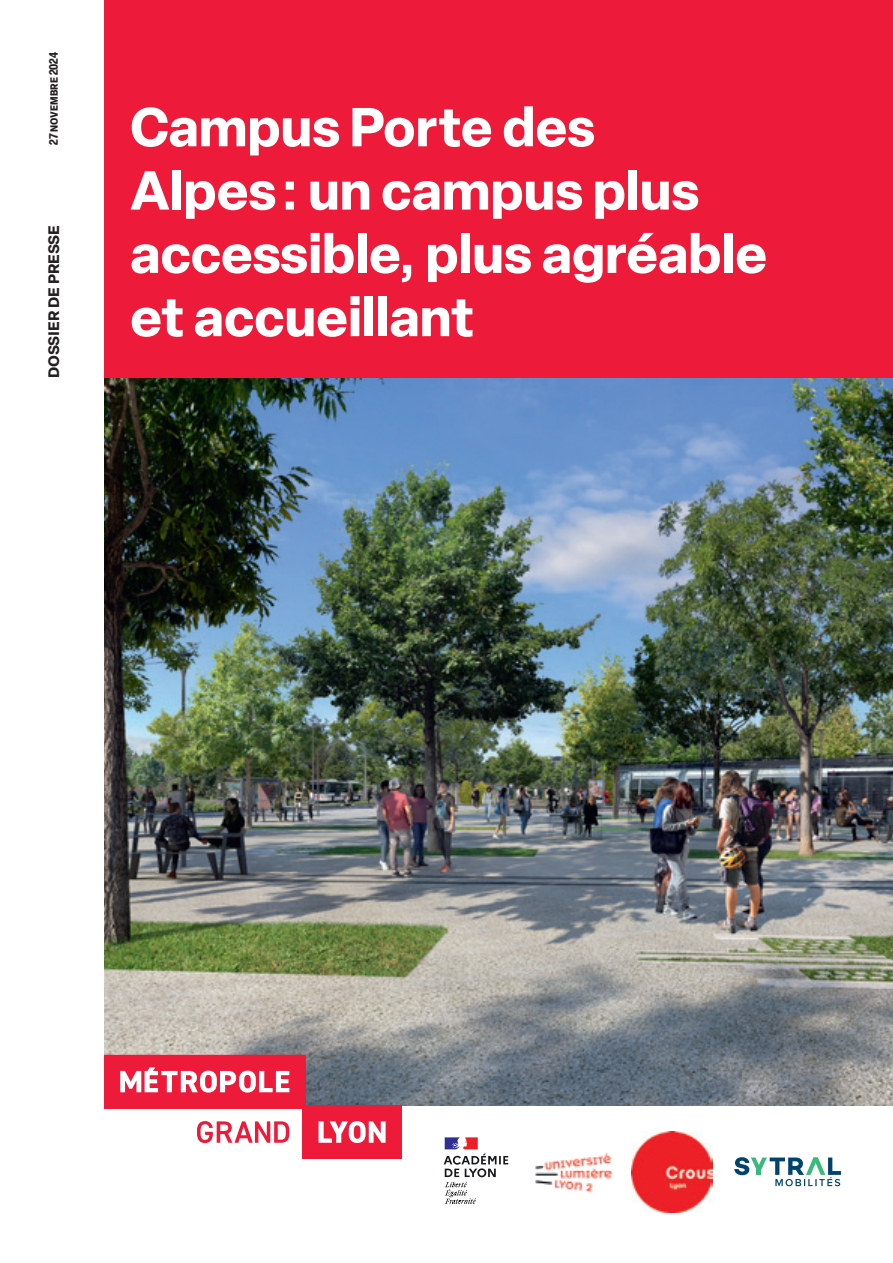
<style>
.page{position:relative;width:893px;height:1263px;background:#fff}
.page>*{position:absolute;margin:0;border:0;box-sizing:border-box;transform-origin:0 0}
.t1{font:700 54px/63.3px "Elza";color:#fff}
.t2{font:700 15px "Elza Text";color:#231f20}
.t3{font:700 condensed 12px "Elza";color:#231f20}
</style>
<div class="page">
<div style="left:104px;top:0;width:789px;height:378px;background:#ed1a3a"></div>
<img style="left:104px;top:378px;width:789px;height:727px">
<svg style="left:734px;top:1157px;width:107px;height:29px"></svg>
<img style="left:535px;top:1152px;width:78px;height:41px">
<img style="left:632px;top:1131px;width:80px;height:81px">
<svg style="left:444px;top:1137px;width:64px;height:67px"></svg>
<svg style="left:104px;top:1055px;width:298px;height:104px"></svg>
<p class="t3" style="left:45px;top:145px;width:94px;rotate:-90deg">27 NOVEMBRE 2024</p>
<p class="t2" style="left:42px;top:378px;width:155px;rotate:-90deg">DOSSIER DE PRESSE</p>
<p class="t1" style="left:130px;top:94px;width:639px">Campus Porte des<br>Alpes : un campus plus accessible, plus agréable et accueillant</p>
</div>
